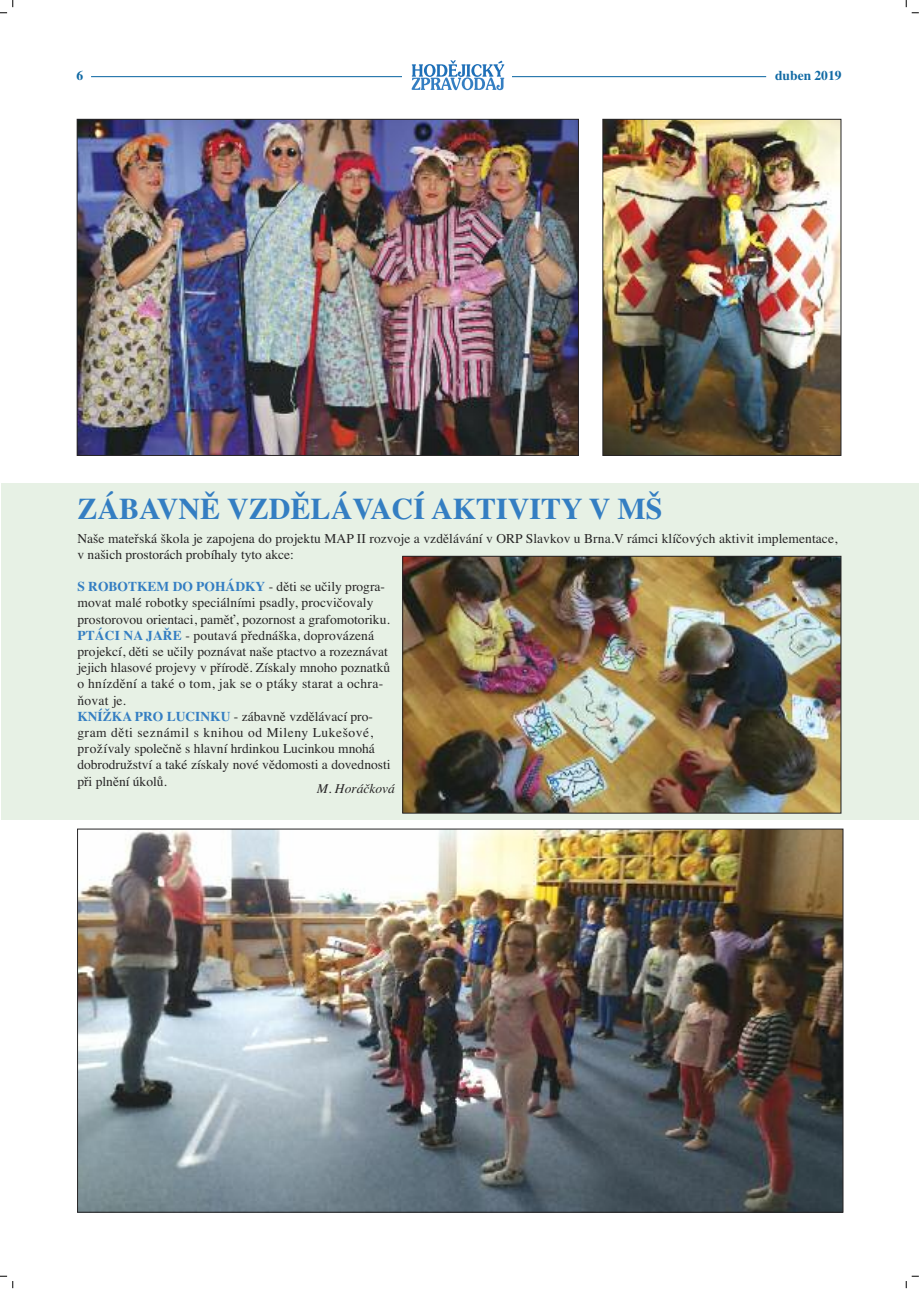
<style>
.page{position:relative;width:919px;height:1289px;background:#fff}
.page>*{position:absolute;margin:0;border:0;box-sizing:border-box;transform-origin:0 0}
.t1{font:700 30px "Times";color:#347ec2}
.t2{font:13.5px/16.2px "Times";color:#272526}
.t3{font:italic 13.5px "Times";color:#272526}
.t4{font:700 13.5px "Times";color:#116aa4}
.s1{font-weight:700;color:#347ec2}
</style>
<div class="page">
<hr style="left:91px;top:76px;width:675px;height:1px;background:#116aa4">
<div style="left:402px;top:69px;width:110px;height:14px;background:#fff"></div>
<svg style="left:411px;top:60px;width:93px;height:30px"></svg>
<svg style="left:905px;top:1275px;width:13px;height:13px"></svg>
<img style="left:79px;top:121px;width:497px;height:332px">
<img style="left:604px;top:121px;width:235px;height:332px">
<div style="left:602px;top:119px;width:239px;height:336px;border:1px solid #272526"></div>
<div style="left:1px;top:483px;width:917px;height:337px;background:#e7f1e5"></div>
<img style="left:79px;top:830px;width:762px;height:380px">
<img style="left:404px;top:558px;width:435px;height:253px">
<div style="left:402px;top:556px;width:439px;height:257px;border:1px solid #272526"></div>
<p class="t4" style="left:77px;top:67px;width:8px">6</p>
<p class="t4" style="left:775px;top:67px;width:68px">duben 2019</p>
<h1 class="t1" style="left:77px;top:491px;width:586px">ZÁBAVNĚ VZDĚLÁVACÍ AKTIVITY V MŠ</h1>
<p class="t2" style="left:77px;top:529px;width:761px">Naše mateřská škola je zapojena do projektu MAP II rozvoje a vzdělávání v ORP Slavkov u Brna.V rámci klíčových aktivit implementace, v našich prostorách probíhaly tyto akce:</p>
<p class="t2" style="left:77px;top:578px;width:315px"><span class="s1">S ROBOTKEM DO POHÁDKY</span> - děti se učily progra&shy;movat malé robotky speciálními psadly, procvičovaly prostorovou orientaci, paměť, pozornost a grafomotoriku.<br><span class="s1">PTÁCI NA JAŘE</span> - poutavá přednáška, doprovázená projekcí, děti se učily poznávat naše ptactvo a rozeznávat jejich hlasové projevy v přírodě. Získaly mnoho poznatků o hnízdění a také o tom, jak se o ptáky starat a ochra&shy;ňovat je.<br><span class="s1">KNÍŽKA PRO LUCINKU</span> - zábavně vzdělávací pro&shy;gram děti seznámil s knihou od Mileny Lukešové, prožívaly společně s hlavní hrdinkou Lucinkou mnohá dobrodružství a také získaly nové vědomosti a dovednosti při plnění úkolů.</p>
<p class="t3" style="left:317px;top:780px;width:79px">M. Horáčková</p>
</div>
